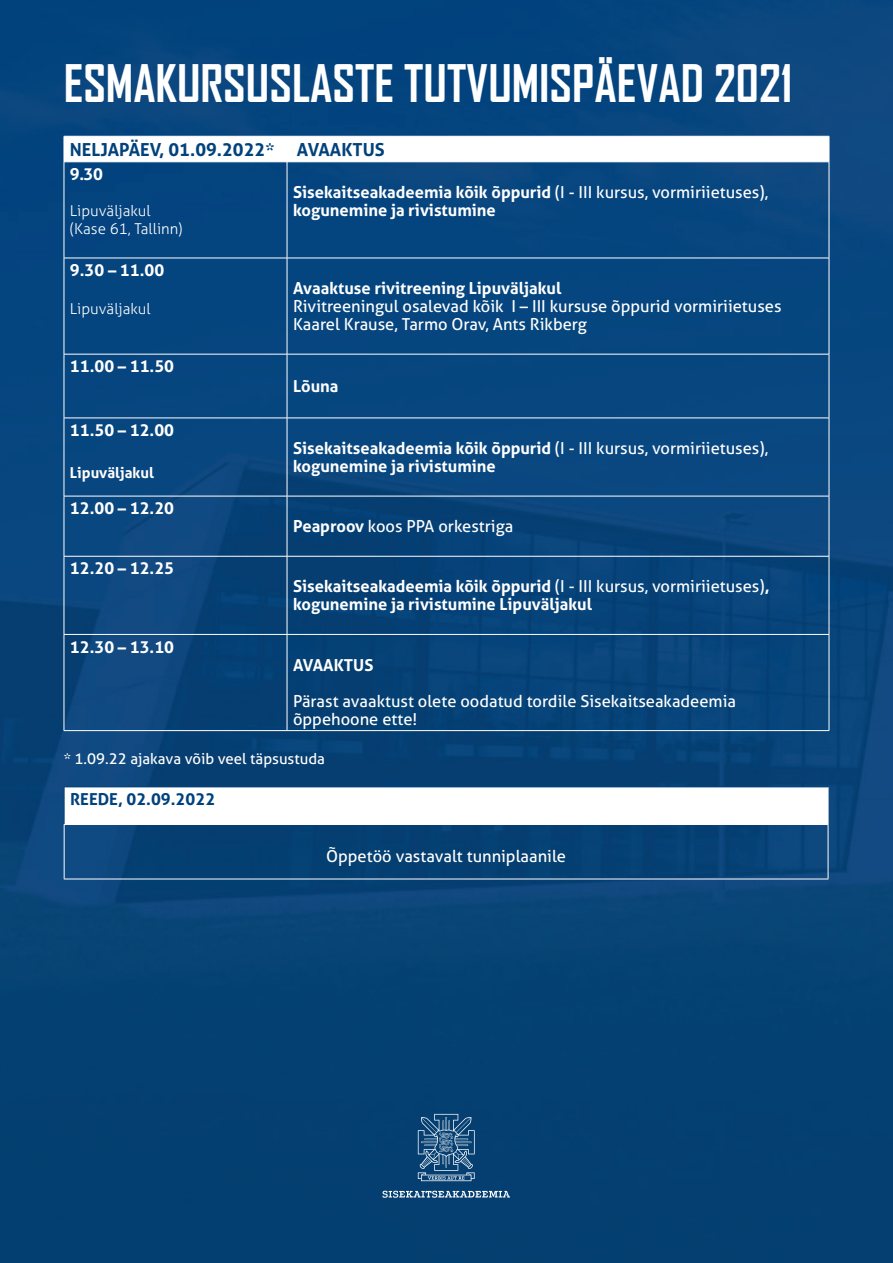
<style>
.page{position:relative;width:893px;height:1263px;background:#fff}
.page>*{position:absolute;margin:0;border:0;box-sizing:border-box;transform-origin:0 0}
.t1{font:700 49.5px "Agency FB";color:#fff}
.t2{font:700 18px "Aller";color:#01427c}
.t3{font:700 16.5px/18px "Aller";color:#fff}
.t4{font:16.5px/18px "Aller";color:#fff}
.t5{font:700 16.5px "Aller";color:#01427c}
.t6{font:300 15px/18px "Aller";color:#fff}
.t7{font:15px "Aller";color:#fff}
.t8{font:700 15px "Aller";color:#fff}
.s1{font-weight:400}
.s2{font-weight:700}
</style>
<div class="page">
<img style="left:0;top:0;width:893px;height:1263px">
<svg style="left:64px;top:136px;width:766px;height:26px"></svg>
<hr style="left:64px;top:162px;width:223px;height:1px;background:#fff">
<hr style="left:64px;top:162px;width:1px;height:96px;background:#fff">
<hr style="left:287px;top:162px;width:542px;height:1px;background:#fff">
<hr style="left:287px;top:162px;width:1px;height:96px;background:#fff">
<hr style="left:829px;top:162px;width:1px;height:96px;background:#fff">
<hr style="left:64px;top:258px;width:223px;height:1px;background:#fff">
<hr style="left:64px;top:258px;width:1px;height:96px;background:#fff">
<hr style="left:287px;top:258px;width:542px;height:1px;background:#fff">
<hr style="left:287px;top:258px;width:1px;height:96px;background:#fff">
<hr style="left:829px;top:258px;width:1px;height:96px;background:#fff">
<hr style="left:64px;top:354px;width:223px;height:1px;background:#fff">
<hr style="left:64px;top:354px;width:1px;height:64px;background:#fff">
<hr style="left:287px;top:354px;width:542px;height:1px;background:#fff">
<hr style="left:287px;top:354px;width:1px;height:64px;background:#fff">
<hr style="left:829px;top:354px;width:1px;height:64px;background:#fff">
<hr style="left:64px;top:418px;width:223px;height:1px;background:#fff">
<hr style="left:64px;top:418px;width:1px;height:78px;background:#fff">
<hr style="left:287px;top:418px;width:542px;height:1px;background:#fff">
<hr style="left:287px;top:418px;width:1px;height:78px;background:#fff">
<hr style="left:829px;top:418px;width:1px;height:78px;background:#fff">
<hr style="left:64px;top:496px;width:223px;height:1px;background:#fff">
<hr style="left:64px;top:496px;width:1px;height:60px;background:#fff">
<hr style="left:287px;top:496px;width:542px;height:1px;background:#fff">
<hr style="left:287px;top:496px;width:1px;height:60px;background:#fff">
<hr style="left:829px;top:496px;width:1px;height:60px;background:#fff">
<hr style="left:64px;top:556px;width:223px;height:1px;background:#fff">
<hr style="left:64px;top:556px;width:1px;height:78px;background:#fff">
<hr style="left:287px;top:556px;width:542px;height:1px;background:#fff">
<hr style="left:287px;top:556px;width:1px;height:78px;background:#fff">
<hr style="left:829px;top:556px;width:1px;height:78px;background:#fff">
<hr style="left:64px;top:634px;width:223px;height:1px;background:#fff">
<hr style="left:64px;top:635px;width:1px;height:95px;background:#fff">
<hr style="left:287px;top:634px;width:542px;height:1px;background:#fff">
<hr style="left:287px;top:635px;width:1px;height:95px;background:#fff">
<hr style="left:829px;top:635px;width:1px;height:95px;background:#fff">
<hr style="left:64px;top:730px;width:223px;height:1px;background:#fff">
<hr style="left:287px;top:730px;width:542px;height:1px;background:#fff">
<div style="left:64px;top:787px;width:764px;height:37px;background:#fff"></div>
<hr style="left:828px;top:787px;width:1px;height:37px;background:#fff">
<hr style="left:64px;top:787px;width:764px;height:1px;background:#01427c">
<hr style="left:64px;top:787px;width:1px;height:37px;background:#01427c">
<hr style="left:64px;top:824px;width:764px;height:1px;background:#fff">
<hr style="left:64px;top:825px;width:1px;height:54px;background:#fff">
<hr style="left:828px;top:825px;width:1px;height:54px;background:#fff">
<hr style="left:64px;top:879px;width:764px;height:1px;background:#fff">
<svg style="left:382px;top:1191px;width:128px;height:7px"></svg>
<svg style="left:418px;top:1114px;width:57px;height:67px"></svg>
<h1 class="t1" style="left:64px;top:52px;width:730px">ESMAKURSUSLASTE TUTVUMISPÄEVAD 2021</h1>
<p class="t2" style="left:70px;top:138px;width:206px">NELJAPÄEV, 01.09.2022*</p>
<p class="t2" style="left:297px;top:138px;width:89px">AVAAKTUS</p>
<p class="t3" style="left:70px;top:165px;width:34px">9.30</p>
<p class="t6" style="left:70px;top:202px;width:114px">Lipuväljakul (Kase 61, Tallinn)</p>
<p class="t3" style="left:293px;top:183px;width:477px">Sisekaitseakadeemia kõik õppurid <span class="s1">(I - III kursus, vormiriietuses), </span>kogunemine ja rivistumine</p>
<p class="t3" style="left:70px;top:261px;width:96px">9.30 – 11.00</p>
<p class="t6" style="left:70px;top:300px;width:82px">Lipuväljakul</p>
<p class="t3" style="left:70px;top:357px;width:106px">11.00 – 11.50</p>
<p class="t3" style="left:70px;top:421px;width:106px">11.50 – 12.00</p>
<p class="t8" style="left:70px;top:463px;width:86px">Lipuväljakul</p>
<p class="t3" style="left:70px;top:499px;width:106px">12.00 – 12.20</p>
<p class="t3" style="left:70px;top:559px;width:106px">12.20 – 12.25</p>
<p class="t3" style="left:70px;top:638px;width:106px">12.30 – 13.10</p>
<p class="t3" style="left:293px;top:279px;width:270px">Avaaktuse rivitreening Lipuväljakul</p>
<p class="t4" style="left:293px;top:297px;width:490px">Rivitreeningul osalevad kõik I – III kursuse õppurid vormiriietuses<br>Kaarel Krause, Tarmo Orav, Ants Rikberg</p>
<p class="t3" style="left:293px;top:377px;width:47px">Lõuna</p>
<p class="t3" style="left:293px;top:439px;width:477px">Sisekaitseakadeemia kõik õppurid <span class="s1">(I - III kursus, vormiriietuses), </span>kogunemine ja rivistumine</p>
<p class="t4" style="left:293px;top:517px;width:222px"><span class="s2">Peaproov</span> koos PPA orkestriga</p>
<p class="t3" style="left:293px;top:577px;width:478px">Sisekaitseakadeemia kõik õppurid <span class="s1">(I - III kursus, vormiriietuses)</span>, kogunemine ja rivistumine Lipuväljakul</p>
<p class="t3" style="left:293px;top:656px;width:82px">AVAAKTUS</p>
<p class="t4" style="left:293px;top:692px;width:444px">Pärast avaaktust olete oodatud tordile Sisekaitseakadeemia õppehoone ette!</p>
<p class="t7" style="left:64px;top:750px;width:263px">* 1.09.22 ajakava võib veel täpsustuda</p>
<p class="t5" style="left:70px;top:789px;width:147px">REEDE, 02.09.2022</p>
<p class="t4" style="left:326px;top:847px;width:241px">Õppetöö vastavalt tunniplaanile</p>
</div>
